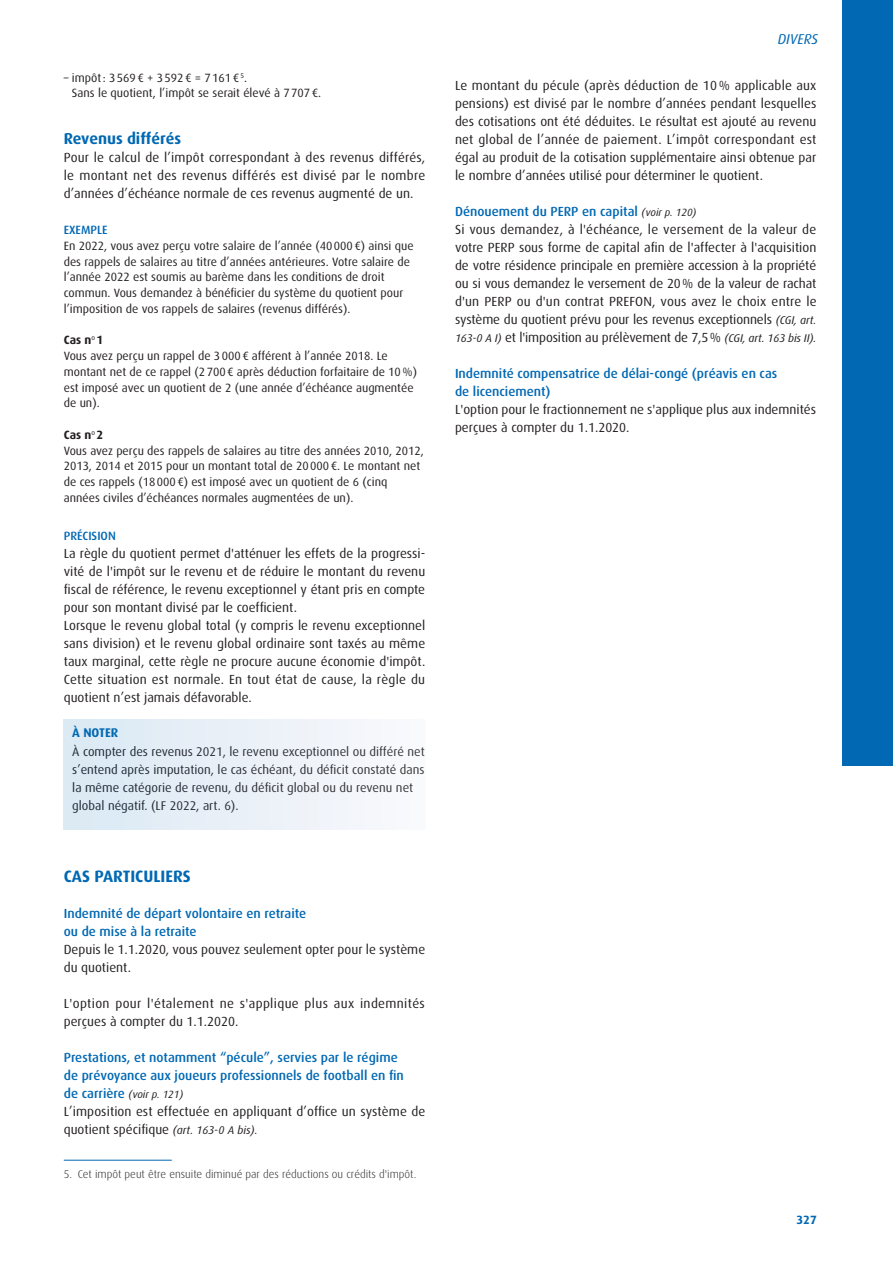
<style>
.page{position:relative;width:893px;height:1263px;background:#fff}
.page>*{position:absolute;margin:0;border:0;box-sizing:border-box;transform-origin:0 0}
.titre_2{font:700 16.5px "Dax";color:#0168b3}
.titre_3{font:700 15.75px "Dax";color:#0168b3}
.t1{font:italic 14.25px "Dax";color:#0168b3}
.cdt{font:13.2px/18px "Dax";color:#231f20;text-align:justify}
.cdt-saut{font:13.2px/18px "Dax";color:#231f20;text-align:justify}
.titre_4{font:500 13.2px/18px "Dax";color:#0168b3}
.cdt-2{font:13.2px/18px "Dax";letter-spacing:.025em;color:#231f20}
.titre_4_sous{font:500 13.2px/18px "Dax";color:#0168b3}
.blue_box_cdt{font:12.6px/18px "Dax";color:#231f20}
.blue_box_cdt-2{font:12.6px "Dax Bold Caps";color:#0168b3}
.cdt-exemple{font:12px/15.8px "Dax";color:#231f20}
.cdt-exemple-2{font:700 12px "Dax";color:#231f20}
.titre_exemple{font:500 12px "Dax";color:#0168b3}
.cdt-3{font:500 12px "Dax";color:#0168b3}
.t2{font:700 12px "Dax";color:#0168b3}
.note_bdp{font:300 11.25px "Dax";color:#231f20}
.titre_4-2{font:italic 10.5px "Dax";color:#231f20}
.s1{font-weight:500;font-style:normal;font-size:13.2px;color:#0168b3}
.s2{font-style:italic;font-size:11.25px}
.s3{font-weight:400;font-style:italic;font-size:10.5px;color:#231f20}
</style>
<div class="page">
<div style="left:842px;top:0;width:51px;height:765px;background:#0168b3"></div>
<div style="left:64px;top:719px;width:361px;height:110px;background:linear-gradient(to right,#dae9f4,#faf9fc)"></div>
<hr style="left:64px;top:1160px;width:108px;height:1px;background:#0168b3">
<p class="cdt-exemple" style="left:72px;top:70px;width:251px;text-indent:-8px">– impôt: 3569€ + 3592€ = 7161€<sup>5</sup>.<br>Sans le quotient, l’impôt se serait élevé à 7707€.</p>
<p class="titre_3" style="left:64px;top:130px;width:119px">Revenus différés</p>
<p class="cdt-saut" style="left:64px;top:149px;width:363px">Pour le calcul de l’impôt correspondant à des revenus différés, le montant net des revenus différés est divisé par le nombre d’années d’échéance normale de ces revenus augmenté de un.</p>
<p class="cdt-3" style="left:64px;top:223px;width:45px">EXEMPLE</p>
<p class="cdt-exemple" style="left:64px;top:238px;width:351px">En 2022, vous avez perçu votre salaire de l’année (40000€) ainsi que des rappels de salaires au titre d’années antérieures. Votre salaire de l’année 2022 est soumis au barème dans les conditions de droit commun. Vous demandez à bénéficier du système du quotient pour l’imposition de vos rappels de salaires (revenus différés).</p>
<p class="cdt-exemple-2" style="left:64px;top:333px;width:41px">Cas n<sup>o</sup> 1</p>
<p class="cdt-exemple" style="left:64px;top:348px;width:355px">Vous avez perçu un rappel de 3000€ afférent à l’année 2018. Le montant net de ce rappel (2700€ après déduction forfaitaire de 10%) est imposé avec un quotient de 2 (une année d’échéance augmentée de un).</p>
<p class="cdt-exemple-2" style="left:64px;top:428px;width:41px">Cas n<sup>o</sup> 2</p>
<p class="cdt-exemple" style="left:64px;top:443px;width:362px">Vous avez perçu des rappels de salaires au titre des années 2010, 2012, 2013, 2014 et 2015 pour un montant total de 20000€. Le montant net de ces rappels (18000€) est imposé avec un quotient de 6 (cinq années civiles d’échéances normales augmentées de un).</p>
<p class="titre_exemple" style="left:64px;top:529px;width:54px">PRÉCISION</p>
<p class="cdt" style="left:64px;top:545px;width:363px">La règle du quotient permet d'atténuer les effets de la progressi&shy;vité de l'impôt sur le revenu et de réduire le montant du revenu fiscal de référence, le revenu exceptionnel y étant pris en compte pour son montant divisé par le coefficient.</p>
<p class="cdt-saut" style="left:64px;top:617px;width:363px">Lorsque le revenu global total (y compris le revenu exceptionnel sans division) et le revenu global ordinaire sont taxés au même taux marginal, cette règle ne procure aucune économie d'impôt.<br>Cette situation est normale. En tout état de cause, la règle du quotient n’est jamais défavorable.</p>
<p class="blue_box_cdt-2" style="left:72px;top:725px;width:47px">À NOTER</p>
<p class="blue_box_cdt" style="left:72px;top:743px;width:354px">À compter des revenus 2021, le revenu exceptionnel ou différé net s’entend après imputation, le cas échéant, du déficit constaté dans la même catégorie de revenu, du déficit global ou du revenu net global négatif. (LF 2022, art. 6).</p>
<p class="titre_2" style="left:64px;top:867px;width:128px">CAS PARTICULIERS</p>
<p class="titre_4_sous" style="left:64px;top:905px;width:244px">Indemnité de départ volontaire en retraite ou de mise à la retraite</p>
<p class="cdt-saut" style="left:64px;top:941px;width:363px">Depuis le 1.1.2020, vous pouvez seulement opter pour le système du quotient.</p>
<p class="cdt-2" style="left:64px;top:995px;width:363px">L'option pour l'étalement ne s'applique plus aux indemnités perçues à compter du 1.1.2020.</p>
<p class="titre_4" style="left:64px;top:1049px;width:342px">Prestations, et notamment “pécule”, servies par le régime de prévoyance aux joueurs professionnels de football en fin</p>
<p class="titre_4-2" style="left:64px;top:1089px;width:121px"><span class="s1">de carrière</span> (voir p. 121)</p>
<p class="cdt" style="left:64px;top:1103px;width:363px">L’imposition est effectuée en appliquant d’office un système de quotient spécifique <span class="s2">(art. 163-0 A bis).</span></p>
<p class="note_bdp" style="left:64px;top:1168px;width:354px">5. Cet impôt peut être ensuite diminué par des réductions ou crédits d'impôt.</p>
<p class="t1" style="left:778px;top:31px;width:42px">DIVERS</p>
<p class="cdt" style="left:455px;top:77px;width:363px">Le montant du pécule (après déduction de 10 % applicable aux pensions) est divisé par le nombre d’années pendant lesquelles des cotisations ont été déduites. Le résultat est ajouté au revenu net global de l’année de paiement. L’impôt correspondant est égal au produit de la cotisation supplémentaire ainsi obtenue par le nombre d’années utilisé pour déterminer le quotient.</p>
<p class="titre_4" style="left:455px;top:203px;width:243px">Dénouement du PERP en capital <span class="s3">(voir p. 120)</span></p>
<p class="cdt" style="left:455px;top:221px;width:363px">Si vous demandez, à l'échéance, le versement de la valeur de votre PERP sous forme de capital afin de l'affecter à l'acquisition de votre résidence principale en première accession à la propriété ou si vous demandez le versement de 20% de la valeur de rachat d'un PERP ou d'un contrat PREFON, vous avez le choix entre le système du quotient prévu pour les revenus exceptionnels <span class="s2">(CGI, art.<br>163-0 A I)</span> et l'imposition au prélèvement de 7,5% <span class="s2">(CGI, art. 163 bis II).</span></p>
<p class="titre_4" style="left:455px;top:365px;width:324px">Indemnité compensatrice de délai-congé (préavis en cas de licenciement)</p>
<p class="cdt-saut" style="left:455px;top:401px;width:363px">L'option pour le fractionnement ne s'applique plus aux indemnités perçues à compter du 1.1.2020.</p>
<p class="t2" style="left:796px;top:1213px;width:22px">327</p>
</div>
